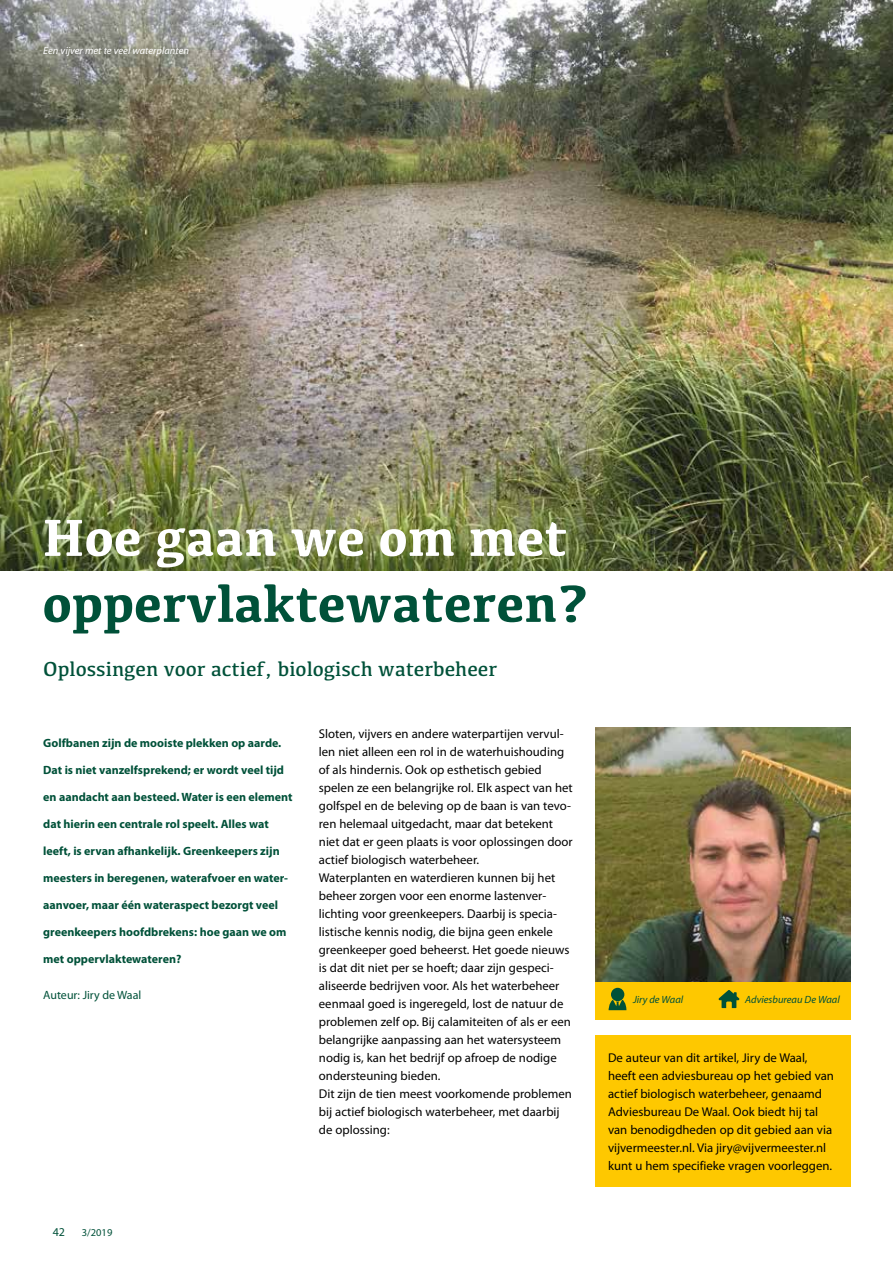
<style>
.page{position:relative;width:893px;height:1263px;background:#fff}
.page>*{position:absolute;margin:0;border:0;box-sizing:border-box;transform-origin:0 0}
.t1{font:700 54px "Kefa";color:#005139}
.t2{font:700 54px "Kefa";color:#fff}
.t3{font:21px "Kefa";color:#005139}
.t4{font:12.75px/18px "Myriad Pro";color:#000}
.t5{font:700 12px "Myriad Pro";color:#005139}
.t6{font:12px "Myriad Pro";color:#005139}
.t7{font:italic 10.5px "Myriad Pro";color:#fff}
.t8{font:italic 10.5px "Myriad Pro";color:#005139}
.t9{font:10.5px "Myriad Pro";color:#005139}
</style>
<div class="page">
<img style="left:0;top:0;width:893px;height:570px">
<div style="left:595px;top:1035px;width:255px;height:151px;background:#fec800"></div>
<img style="left:595px;top:727px;width:255px;height:255px">
<div style="left:596px;top:982px;width:255px;height:37px;background:#fec800"></div>
<svg style="left:609px;top:1000px;width:17px;height:10px"></svg>
<div style="left:611px;top:988px;width:13px;height:13px;background:#005139;border-radius:50%"></div>
<svg style="left:718px;top:990px;width:21px;height:18px"></svg>
<p class="t7" style="left:43px;top:44px;width:147px">Een vijver met te veel waterplanten</p>
<h1 class="t2" style="left:43px;top:502px;width:526px">Hoe gaan we om met</h1>
<h1 class="t1" style="left:43px;top:568px;width:547px">oppervlaktewateren?</h1>
<h2 class="t3" style="left:43px;top:656px;width:455px">Oplossingen voor actief, biologisch waterbeheer</h2>
<p class="t5" style="left:43px;top:735px;width:240px">Golfbanen zijn de mooiste plekken op aarde.</p>
<p class="t5" style="left:43px;top:762px;width:242px">Dat is niet vanzelfsprekend; er wordt veel tijd</p>
<p class="t5" style="left:43px;top:789px;width:251px">en aandacht aan besteed. Water is een element</p>
<p class="t5" style="left:43px;top:816px;width:227px">dat hierin een centrale rol speelt. Alles wat</p>
<p class="t5" style="left:43px;top:843px;width:238px">leeft, is ervan afhankelijk. Greenkeepers zijn</p>
<p class="t5" style="left:43px;top:870px;width:246px">meesters in beregenen, waterafvoer en water-</p>
<p class="t5" style="left:43px;top:897px;width:236px">aanvoer, maar één wateraspect bezorgt veel</p>
<p class="t5" style="left:43px;top:924px;width:245px">greenkeepers hoofdbrekens: hoe gaan we om</p>
<p class="t5" style="left:43px;top:951px;width:140px">met oppervlaktewateren?</p>
<p class="t6" style="left:43px;top:988px;width:100px">Auteur: Jiry de Waal</p>
<p class="t4" style="left:319px;top:725px;width:255px">Sloten, vijvers en andere waterpartijen vervul&shy;len niet alleen een rol in de waterhuishouding of als hindernis. Ook op esthetisch gebied spelen ze een belangrijke rol. Elk aspect van het golfspel en de beleving op de baan is van tevo&shy;ren helemaal uitgedacht, maar dat betekent niet dat er geen plaats is voor oplossingen door actief biologisch waterbeheer.<br>Waterplanten en waterdieren kunnen bij het beheer zorgen voor een enorme lastenver&shy;lichting voor greenkeepers. Daarbij is specia&shy;listische kennis nodig, die bijna geen enkele greenkeeper goed beheerst. Het goede nieuws is dat dit niet per se hoeft; daar zijn gespeci&shy;aliseerde bedrijven voor. Als het waterbeheer eenmaal goed is ingeregeld, lost de natuur de problemen zelf op. Bij calamiteiten of als er een belangrijke aanpassing aan het watersysteem nodig is, kan het bedrijf op afroep de nodige ondersteuning bieden.<br>Dit zijn de tien meest voorkomende problemen bij actief biologisch waterbeheer, met daarbij de oplossing:</p>
<p class="t6" style="left:53px;top:1224px;width:14px">42</p>
<p class="t9" style="left:82px;top:1226px;width:32px">3/2019</p>
<p class="t8" style="left:633px;top:993px;width:52px">Jiry de Waal</p>
<p class="t8" style="left:745px;top:993px;width:96px">Adviesbureau De Waal</p>
<p class="t4" style="left:608px;top:1049px;width:227px">De auteur van dit artikel, Jiry de Waal, heeft een adviesbureau op het gebied van actief biologisch waterbeheer, genaamd Adviesbureau De Waal. Ook biedt hij tal van benodigdheden op dit gebied aan via vijvermeester.nl. Via jiry@vijvermeester.nl kunt u hem specifieke vragen voorleggen.</p>
</div>
